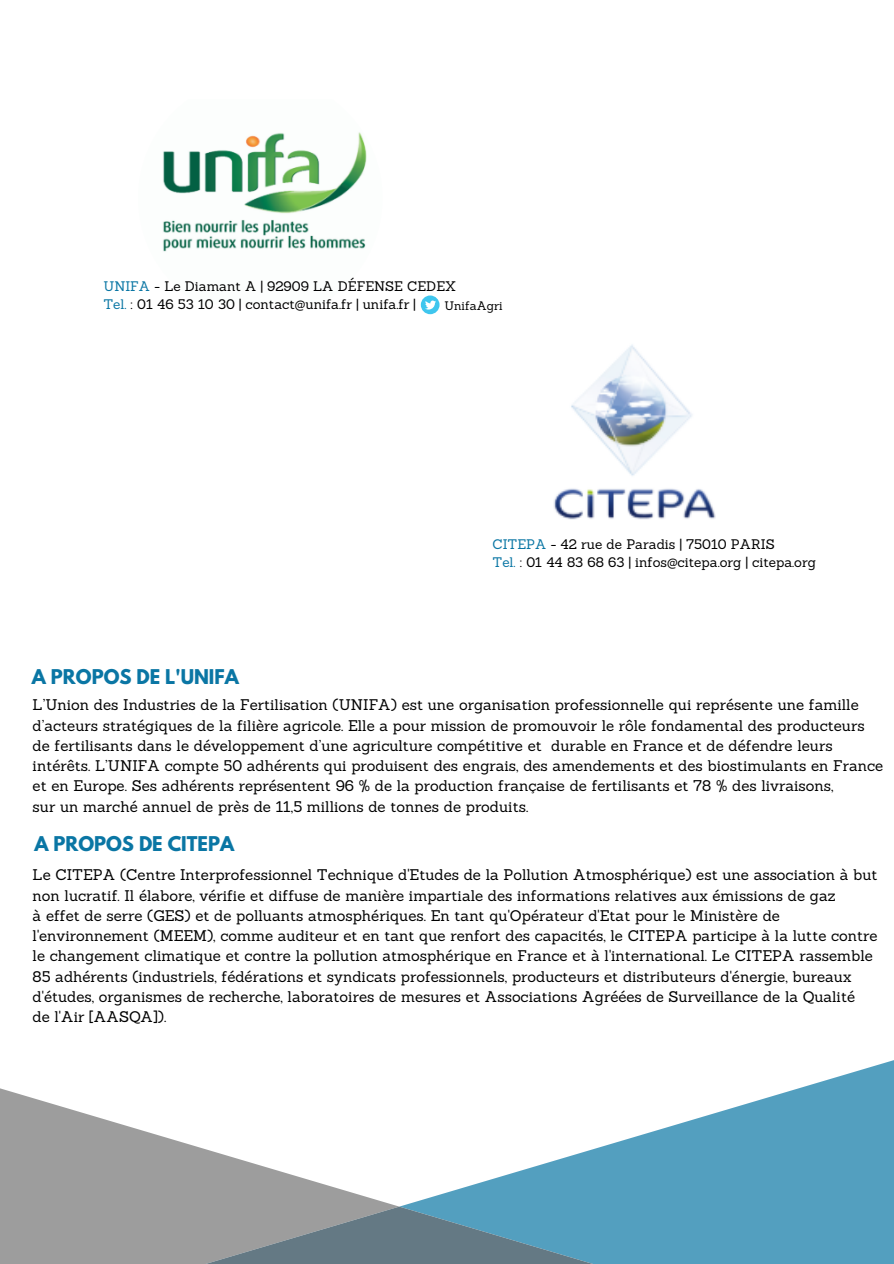
<style>
.page{position:relative;width:894px;height:1264px;background:#fff}
.page>*{position:absolute;margin:0;border:0;box-sizing:border-box;transform-origin:0 0}
.t1{font:700 18px "League Spartan";color:#0a76a4}
.t2{font:15px/20.2px "Sanchez";color:#000}
.t3{font:13.5px/18px "Sanchez";color:#000}
.t4{font:12px "Sanchez";color:#000}
.s1{color:#0a76a4}
</style>
<div class="page">
<svg style="left:402px;top:1060px;width:491px;height:203px;fill:#539fbf"></svg>
<svg style="left:0;top:1088px;width:397px;height:175px;fill:#9d9d9d"></svg>
<svg style="left:185px;top:1206px;width:428px;height:57px"></svg>
<img style="left:138px;top:76px;width:244px;height:244px;border-radius:50%">
<svg style="left:420px;top:295px;width:19px;height:19px"></svg>
<svg style="left:425px;top:300px;width:11px;height:9px"></svg>
<img style="left:520px;top:341px;width:221px;height:221px;border-radius:50%">
<p class="t3" style="left:103px;top:277px;width:354px"><span class="s1">UNIFA</span> - Le Diamant A | 92909 LA DÉFENSE CEDEX<br><span class="s1">Tel.</span> : 01 46 53 10 30 | contact@unifa.fr | unifa.fr |</p>
<p class="t4" style="left:444px;top:297px;width:60px">UnifaAgri</p>
<p class="t1" style="left:32px;top:667px;width:208px">A PROPOS DE L'UNIFA</p>
<p class="t3" style="left:492px;top:535px;width:325px"><span class="s1">CITEPA</span> - 42 rue de Paradis | 75010 PARIS<br><span class="s1">Tel.</span> : 01 44 83 68 63 | infos@citepa.org | citepa.org</p>
<p class="t2" style="left:33px;top:694px;width:851px">L’Union des Industries de la Fertilisation (UNIFA) est une organisation professionnelle qui représente une famille d’acteurs stratégiques de la filière agricole. Elle a pour mission de promouvoir le rôle fondamental des producteurs de fertilisants dans le développement d’une agriculture compétitive et durable en France et de défendre leurs intérêts. L’UNIFA compte 50 adhérents qui produisent des engrais, des amendements et des biostimulants en France et en Europe. Ses adhérents représentent 96 % de la production française de fertilisants et 78 % des livraisons,<br>sur un marché annuel de près de 11,5 millions de tonnes de produits.</p>
<p class="t1" style="left:34px;top:834px;width:201px">A PROPOS DE CITEPA</p>
<p class="t2" style="left:33px;top:864px;width:846px">Le CITEPA (Centre Interprofessionnel Technique d'Etudes de la Pollution Atmosphérique) est une association à but non lucratif. Il élabore, vérifie et diffuse de manière impartiale des informations relatives aux émissions de gaz<br>à effet de serre (GES) et de polluants atmosphériques. En tant qu'Opérateur d'Etat pour le Ministère de l'environnement (MEEM), comme auditeur et en tant que renfort des capacités, le CITEPA participe à la lutte contre le changement climatique et contre la pollution atmosphérique en France et à l'international. Le CITEPA rassemble 85 adhérents (industriels, fédérations et syndicats professionnels, producteurs et distributeurs d'énergie, bureaux d'études, organismes de recherche, laboratoires de mesures et Associations Agréées de Surveillance de la Qualité<br>de l'Air [AASQA]).</p>
</div>
